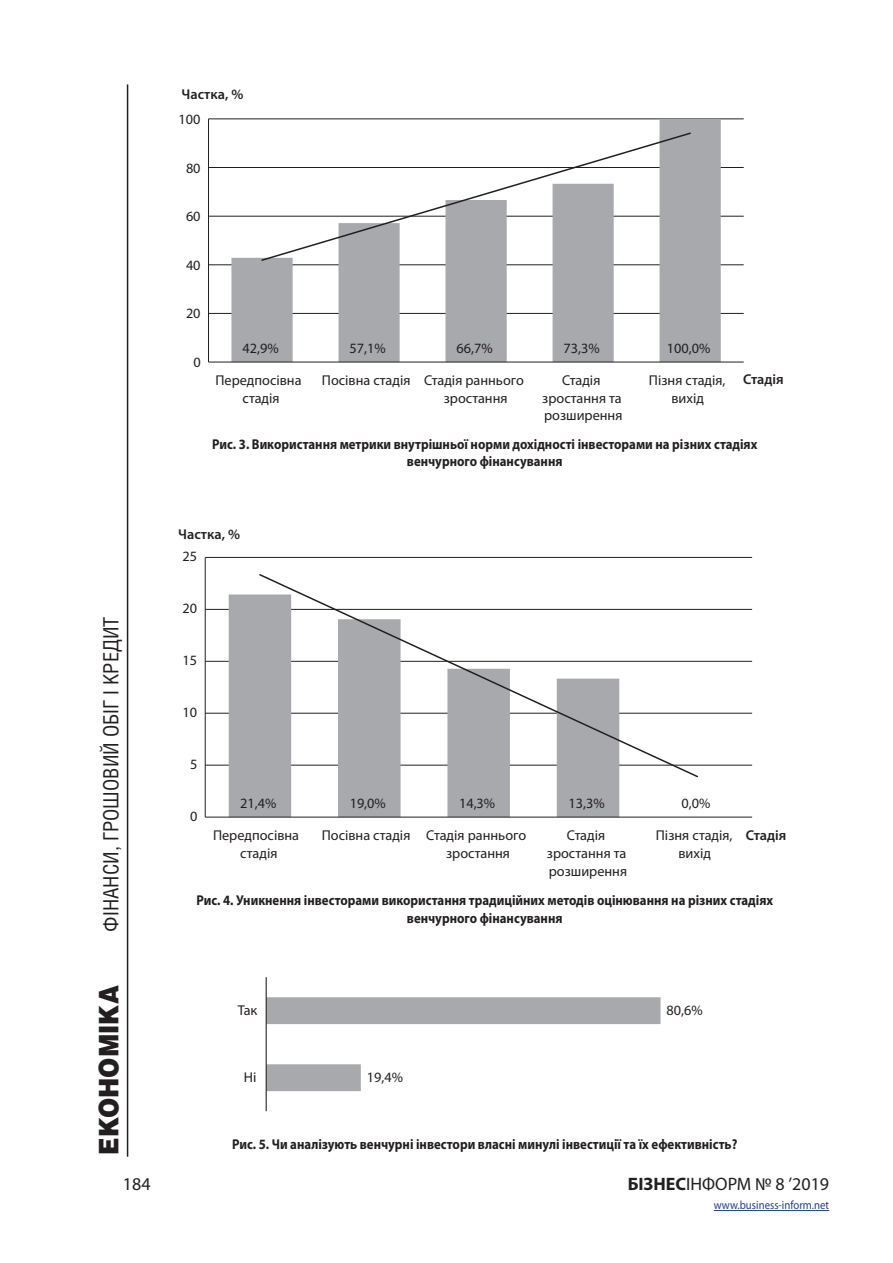
<style>
.page{position:relative;width:893px;height:1263px;background:#fff}
.page>*{position:absolute;margin:0;border:0;box-sizing:border-box;transform-origin:0 0}
.t1{font:900 27px "Helios";color:#231f20;scale:.9 1}
.t2{font:21px "Helios Cond";color:#231f20}
.t3{font:18px "Myriad Pro";color:#231f20}
.t4{font:14.25px/17.5px "Myriad Pro";color:#231f20;text-align:center}
.Title_table{font:700 14.25px/17.1px "Myriad Pro";color:#231f20;text-align:center;scale:.9 1}
.t5{font:600 14.25px "Myriad Pro";color:#231f20}
.t6{font:12px "Myriad Pro";color:#253f8e;scale:.9 1}
.s1{font-weight:700}
</style>
<div class="page">
<hr style="left:127px;top:84px;width:1px;height:1073px;background:#231f20">
<hr style="left:714px;top:1210px;width:115px;height:1px;background:#253f8e">
<hr style="left:208px;top:118px;width:536px;height:1px;background:#231f20">
<hr style="left:208px;top:167px;width:536px;height:1px;background:#231f20">
<hr style="left:208px;top:216px;width:536px;height:1px;background:#231f20">
<hr style="left:208px;top:264px;width:536px;height:1px;background:#231f20">
<hr style="left:208px;top:313px;width:536px;height:1px;background:#231f20">
<svg style="left:231px;top:119px;width:490px;height:243px;fill:#a8a9ad"></svg>
<hr style="left:208px;top:119px;width:1px;height:243px;background:#231f20">
<hr style="left:208px;top:362px;width:536px;height:1px;background:#231f20">
<svg style="left:260px;top:131px;width:432px;height:131px"></svg>
<hr style="left:205px;top:557px;width:547px;height:1px;background:#231f20">
<hr style="left:205px;top:609px;width:547px;height:1px;background:#231f20">
<hr style="left:205px;top:661px;width:547px;height:1px;background:#231f20">
<hr style="left:205px;top:713px;width:547px;height:1px;background:#231f20">
<hr style="left:205px;top:765px;width:547px;height:1px;background:#231f20">
<svg style="left:229px;top:594px;width:390px;height:223px;fill:#a8a9ad"></svg>
<hr style="left:205px;top:557px;width:1px;height:260px;background:#231f20">
<hr style="left:205px;top:817px;width:547px;height:1px;background:#231f20">
<svg style="left:258px;top:574px;width:441px;height:204px"></svg>
<svg style="left:267px;top:997px;width:393px;height:94px"></svg>
<hr style="left:266px;top:977px;width:1px;height:134px;background:#231f20">
<h2 class="t2" style="left:98px;top:931px;width:316px;rotate:-90deg">ФІНАНСИ, ГРОШОВИЙ ОБІГ І КРЕДИТ</h2>
<h1 class="t1" style="left:92px;top:1154px;width:189px;rotate:-90deg">ЕКОНОМІКА</h1>
<p class="t3" style="left:123px;top:1173px;width:29px">184</p>
<p class="t5" style="left:182px;top:86px;width:63px">Частка, %</p>
<p class="t4" style="left:178px;top:110px;width:23px">100</p>
<p class="t4" style="left:186px;top:159px;width:16px">80</p>
<p class="t4" style="left:186px;top:207px;width:16px">60</p>
<p class="t4" style="left:186px;top:256px;width:16px">40</p>
<p class="t4" style="left:186px;top:305px;width:16px">20</p>
<p class="t4" style="left:194px;top:353px;width:9px">0</p>
<p class="t4" style="left:243px;top:339px;width:38px">42,9%</p>
<p class="t4" style="left:350px;top:339px;width:38px">57,1%</p>
<p class="t4" style="left:457px;top:339px;width:38px">66,7%</p>
<p class="t4" style="left:564px;top:339px;width:38px">73,3%</p>
<p class="t4" style="left:667px;top:339px;width:45px">100,0%</p>
<p class="t4" style="left:215px;top:371px;width:88px">Передпосівна стадія</p>
<p class="t4" style="left:444px;top:371px;width:82px;text-align:left;text-indent:-122px">Посівна стадія Стадія раннього зростання</p>
<p class="t4" style="left:542px;top:371px;width:82px">Стадія зростання та розширення</p>
<p class="t4" style="left:649px;top:371px;width:78px">Пізня стадія, вихід</p>
<p class="t5" style="left:743px;top:370px;width:42px">Стадія</p>
<p class="Title_table" style="left:212px;top:435px;width:607px">Рис. 3. Використання метрики внутрішньої норми дохідності інвесторами на різних стадіях венчурного фінансування</p>
<p class="t5" style="left:178px;top:525px;width:63px">Частка, %</p>
<p class="t4" style="left:182px;top:547px;width:16px">25</p>
<p class="t4" style="left:182px;top:599px;width:16px">20</p>
<p class="t4" style="left:182px;top:651px;width:16px">15</p>
<p class="t4" style="left:182px;top:703px;width:16px">10</p>
<p class="t4" style="left:190px;top:755px;width:9px">5</p>
<p class="t4" style="left:190px;top:807px;width:9px">0</p>
<p class="t4" style="left:240px;top:794px;width:38px">21,4%</p>
<p class="t4" style="left:350px;top:794px;width:38px">19,0%</p>
<p class="t4" style="left:459px;top:794px;width:38px">14,3%</p>
<p class="t4" style="left:568px;top:794px;width:38px">13,3%</p>
<p class="t4" style="left:682px;top:794px;width:30px">0,0%</p>
<p class="t4" style="left:213px;top:827px;width:88px">Передпосівна стадія</p>
<p class="t4" style="left:446px;top:827px;width:82px;text-align:left;text-indent:-124px">Посівна стадія Стадія раннього зростання</p>
<p class="t4" style="left:547px;top:827px;width:82px">Стадія зростання та розширення</p>
<p class="t4" style="left:656px;top:827px;width:78px">Пізня стадія, вихід</p>
<p class="t5" style="left:746px;top:826px;width:42px">Стадія</p>
<p class="Title_table" style="left:196px;top:891px;width:642px">Рис. 4. Уникнення інвесторами використання традиційних методів оцінювання на різних стадіях венчурного фінансування</p>
<p class="t4" style="left:238px;top:1001px;width:21px">Так</p>
<p class="t4" style="left:244px;top:1068px;width:14px">Ні</p>
<p class="t4" style="left:367px;top:1068px;width:38px">19,4%</p>
<p class="t4" style="left:667px;top:1001px;width:38px">80,6%</p>
<p class="Title_table" style="left:232px;top:1135px;width:563px">Рис. 5. Чи аналізують венчурні інвестори власні минулі інвестиції та їх ефективність?</p>
<p class="t3" style="left:628px;top:1173px;width:203px"><span class="s1">БІЗНЕС</span>ІНФОРМ № 8 ’2019</p>
<p class="t6" style="left:714px;top:1198px;width:130px">www.business-inform.net</p>
</div>
